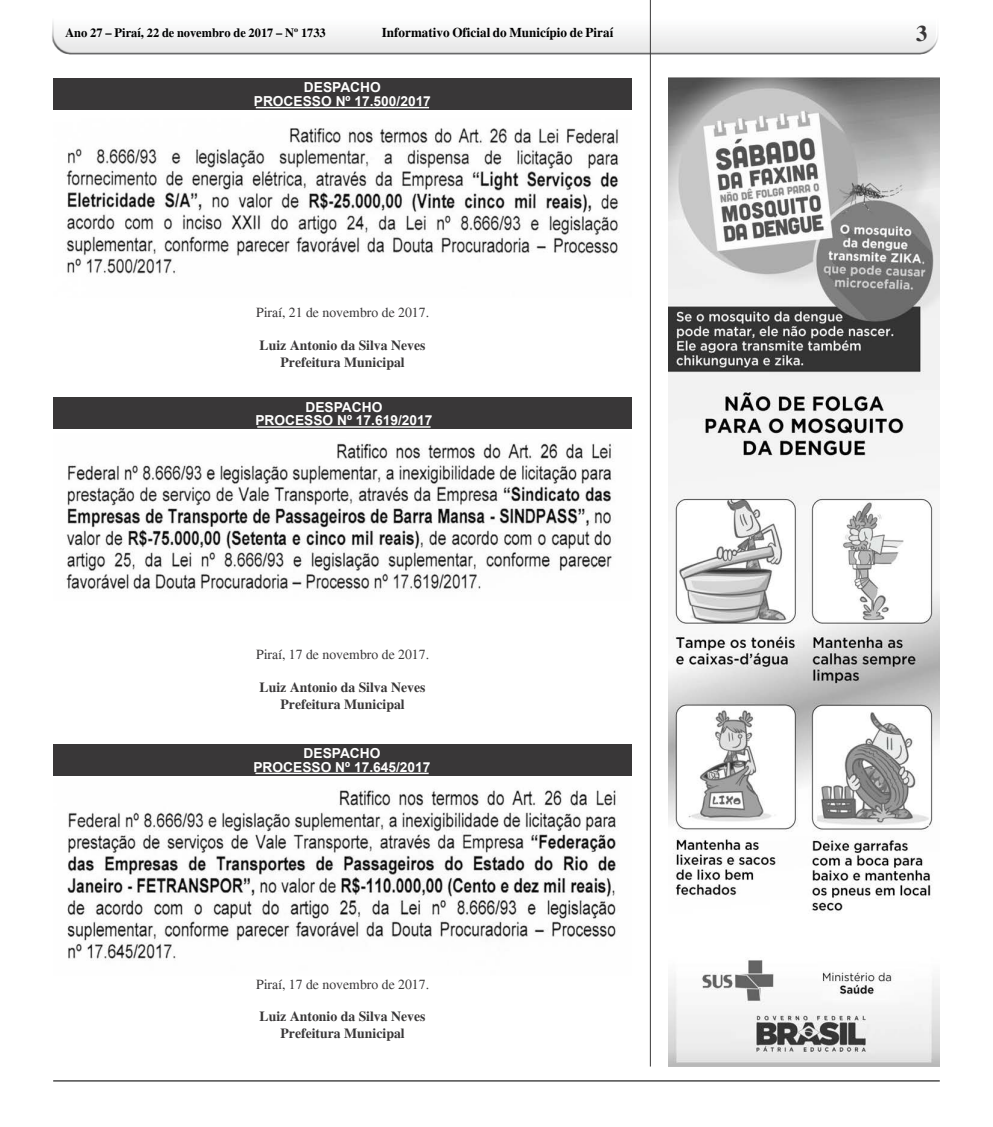
<style>
.page{position:relative;width:993px;height:1127px;background:#fff}
.page>*{position:absolute;margin:0;border:0;box-sizing:border-box;transform-origin:0 0}
.t1{font:700 22.5px "Times New Roman";color:#393738}
.t2{font:700 13.75px/16.5px "Times New Roman";color:#393738;text-align:center}
.t3{font:700 13.75px/13.8px "Arial";color:#fff;text-align:center}
.t4{font:13.75px "Times New Roman";color:#393738}
.t5{font:700 13.25px "Times New Roman";color:#000}
.t6{font:700 12.5px "Times New Roman";color:#000}
.s1{font-size:12.62px}
</style>
<div class="page">
<img style="left:52px;top:18px;width:886px;height:38px">
<hr style="left:53px;top:1080px;width:886px;height:1px;background:#000">
<div style="left:53px;top:78px;width:578px;height:32px;background:#393738"></div>
<hr style="left:256px;top:107px;width:173px;height:1px;background:#fff">
<img style="left:66px;top:128px;width:553px;height:147px">
<div style="left:53px;top:398px;width:579px;height:31px;background:#393738"></div>
<hr style="left:257px;top:426px;width:173px;height:2px;background:#fff">
<img style="left:66px;top:443px;width:548px;height:149px">
<div style="left:53px;top:744px;width:578px;height:31px;background:#393738"></div>
<hr style="left:255px;top:773px;width:173px;height:1px;background:#fff">
<img style="left:67px;top:789px;width:549px;height:170px">
<img style="left:668px;top:78px;width:271px;height:988px">
<hr style="left:649px;top:0;width:1px;height:1066px;background:#393738">
<p class="t6" style="left:65px;top:29px;width:262px"><span class="s1">Ano 27 – Piraí,</span> 22 de novembro de 2017 – Nº 1733</p>
<p class="t5" style="left:382px;top:29px;width:233px">Informativo Oficial do Município de Piraí</p>
<h1 class="t1" style="left:915px;top:26px;width:13px">3</h1>
<p class="t3" style="left:254px;top:82px;width:178px">DESPACHO<br>PROCESSO Nº 17.500/2017</p>
<p class="t4" style="left:256px;top:308px;width:175px">Piraí, 21 de novembro de 2017.</p>
<p class="t2" style="left:259px;top:339px;width:167px">Luiz Antonio da Silva Neves<br>Prefeitura Municipal</p>
<p class="t3" style="left:255px;top:401px;width:178px">DESPACHO<br>PROCESSO Nº 17.619/2017</p>
<p class="t4" style="left:256px;top:650px;width:175px">Piraí, 17 de novembro de 2017.</p>
<p class="t2" style="left:259px;top:681px;width:167px">Luiz Antonio da Silva Neves<br>Prefeitura Municipal</p>
<p class="t3" style="left:253px;top:747px;width:178px">DESPACHO<br>PROCESSO Nº 17.645/2017</p>
<p class="t4" style="left:256px;top:979px;width:175px">Piraí, 17 de novembro de 2017.</p>
<p class="t2" style="left:259px;top:1010px;width:167px">Luiz Antonio da Silva Neves<br>Prefeitura Municipal</p>
</div>
